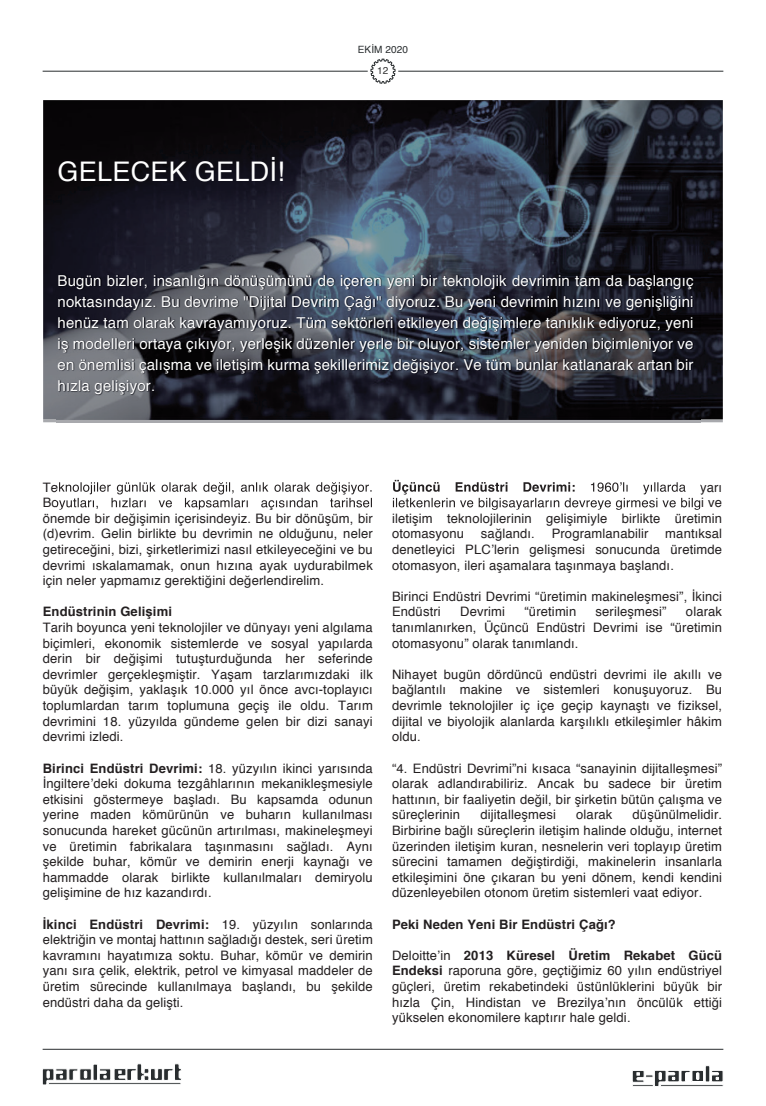
<style>
.page{position:relative;width:766px;height:1106px;background:#fff}
.page>*{position:absolute;margin:0;border:0;box-sizing:border-box;transform-origin:0 0}
.t1{font:27px "Helvetica";letter-spacing:.01em;color:#fff}
.t2{font:15px/21px "Helvetica";letter-spacing:.01em;color:#fff;text-align:justify}
.t3{font:13px/15.6px "Helvetica";letter-spacing:.01em;color:#231f20;text-align:justify}
.t4{font:700 13px "Helvetica";letter-spacing:.01em;color:#231f20}
.t5{font:10px "Helvetica";letter-spacing:.01em;color:#292d2f}
.t6{font:10px "Helvetica";color:#323333}
.s1{font-weight:700}
</style>
<div class="page">
<hr style="left:700px;top:419px;width:22px;height:3px;background:#a8a9ad">
<hr style="left:43px;top:419px;width:14px;height:3px;background:#a8a9ad">
<img style="left:43px;top:100px;width:679px;height:319px">
<hr style="left:43px;top:71px;width:324px;height:1px;background:#292d2f">
<hr style="left:398px;top:71px;width:325px;height:1px;background:#292d2f">
<svg style="left:370px;top:58px;width:26px;height:26px"></svg>
<hr style="left:43px;top:1048px;width:680px;height:1px;background:#292d2f">
<svg style="left:632px;top:1065px;width:91px;height:22px"></svg>
<div style="left:660px;top:1084px;width:63px;height:2px;border:1px solid #fff"></div>
<div style="left:631px;top:1084px;width:22px;height:2px;border:1px solid #fff"></div>
<svg style="left:42px;top:1063px;width:139px;height:22px"></svg>
<div style="left:48px;top:1082px;width:133px;height:2px;border:1px solid #fff"></div>
<img style="left:57px;top:422px;width:536px;height:85px">
<img style="left:593px;top:422px;width:107px;height:76px">
<img style="left:57px;top:272px;width:643px;height:150px">
<img style="left:57px;top:482px;width:316px;height:12px">
<img style="left:57px;top:498px;width:316px;height:10px">
<img style="left:393px;top:480px;width:182px;height:14px">
<img style="left:590px;top:482px;width:110px;height:12px">
<img style="left:393px;top:498px;width:307px;height:10px">
<p class="t5" style="left:357px;top:42px;width:52px">EKİM 2020</p>
<h1 class="t1" style="left:57px;top:151px;width:229px">GELECEK GELDİ!</h1>
<p class="t6" style="left:377px;top:63px;width:13px">12</p>
<p class="t2" style="left:58px;top:270px;width:637px">Bugün bizler, insanlığın dönüşümünü de içeren yeni bir teknolojik devrimin tam da başlangıç noktasındayız. Bu devrime "Dijital Devrim Çağı" diyoruz. Bu yeni devrimin hızını ve genişliğini henüz tam olarak kavrayamıyoruz. Tüm sektörleri etkileyen değişimlere tanıklık ediyoruz, yeni iş modelleri ortaya çıkıyor, yerleşik düzenler yerle bir oluyor, sistemler yeniden biçimleniyor ve en önemlisi çalışma ve iletişim kurma şekillerimiz değişiyor. Ve tüm bunlar katlanarak artan bir hızla gelişiyor.</p>
<p class="t3" style="left:43px;top:511px;width:331px">önemde bir değişimin içerisindeyiz. Bu bir dönüşüm, bir (d)evrim. Gelin birlikte bu devrimin ne olduğunu, neler getireceğini, bizi, şirketlerimizi nasıl etkileyeceğini ve bu devrimi ıskalamamak, onun hızına ayak uydurabilmek için neler yapmamız gerektiğini değerlendirelim.</p>
<p class="t4" style="left:43px;top:601px;width:131px">Endüstrinin Gelişimi</p>
<p class="t3" style="left:43px;top:620px;width:331px">Tarih boyunca yeni teknolojiler ve dünyayı yeni algılama biçimleri, ekonomik sistemlerde ve sosyal yapılarda derin bir değişimi tutuşturduğunda her seferinde devrimler gerçekleşmiştir. Yaşam tarzlarımızdaki ilk büyük değişim, yaklaşık 10.000 yıl önce avcı-toplayıcı toplumlardan tarım toplumuna geçiş ile oldu. Tarım devrimini 18. yüzyılda gündeme gelen bir dizi sanayi devrimi izledi.</p>
<p class="t3" style="left:43px;top:760px;width:331px"><span class="s1">Birinci Endüstri Devrimi:</span> 18. yüzyılın ikinci yarısında İngiltere’deki dokuma tezgâhlarının mekanikleşmesiyle etkisini göstermeye başladı. Bu kapsamda odunun yerine maden kömürünün ve buharın kullanılması sonucunda hareket gücünün artırılması, makineleşmeyi ve üretimin fabrikalara taşınmasını sağladı. Aynı şekilde buhar, kömür ve demirin enerji kaynağı ve hammadde olarak birlikte kullanılmaları demiryolu gelişimine de hız kazandırdı.</p>
<p class="t3" style="left:43px;top:916px;width:331px"><span class="s1">İkinci Endüstri Devrimi:</span> 19. yüzyılın sonlarında elektriğin ve montaj hattının sağladığı destek, seri üretim kavramını hayatımıza soktu. Buhar, kömür ve demirin yanı sıra çelik, elektrik, petrol ve kimyasal maddeler de üretim sürecinde kullanılmaya başlandı, bu şekilde endüstri daha da gelişti.</p>
<p class="t3" style="left:392px;top:511px;width:331px">iletişim teknolojilerinin gelişimiyle birlikte üretimin otomasyonu</p>
<p class="t3" style="left:481px;top:526px;width:55px">sağlandı.</p>
<p class="t3" style="left:551px;top:526px;width:98px">Programlanabilir</p>
<p class="t3" style="left:392px;top:526px;width:331px;text-indent:273px">mantıksal denetleyici PLC’lerin gelişmesi sonucunda üretimde otomasyon, ileri aşamalara taşınmaya başlandı.</p>
<p class="t3" style="left:392px;top:589px;width:331px">Birinci Endüstri Devrimi “üretimin makineleşmesi”, İkinci<br>Endüstri</p>
<p class="t3" style="left:460px;top:604px;width:46px">Devrimi</p>
<p class="t3" style="left:524px;top:604px;width:53px">“üretimin</p>
<p class="t3" style="left:595px;top:604px;width:72px">serileşmesi”</p>
<p class="t3" style="left:392px;top:604px;width:331px;text-indent:294px">olarak tanımlanırken, Üçüncü Endüstri Devrimi ise “üretimin otomasyonu” olarak tanımlandı.</p>
<p class="t3" style="left:392px;top:667px;width:331px">Nihayet bugün dördüncü endüstri devrimi ile akıllı ve bağlantılı makine ve sistemleri konuşuyoruz. Bu devrimle teknolojiler iç içe geçip kaynaştı ve fiziksel, dijital ve biyolojik alanlarda karşılıklı etkileşimler hâkim oldu.</p>
<p class="t3" style="left:392px;top:760px;width:331px">“4. Endüstri Devrimi”ni kısaca “sanayinin dijitalleşmesi” olarak adlandırabiliriz. Ancak bu sadece bir üretim hattının, bir faaliyetin değil, bir şirketin bütün çalışma ve süreçlerinin</p>
<p class="t3" style="left:392px;top:807px;width:331px;text-indent:240px">düşünülmelidir.<br>Birbirine bağlı süreçlerin iletişim halinde olduğu, internet üzerinden iletişim kuran, nesnelerin veri toplayıp üretim sürecini tamamen değiştirdiği, makinelerin insanlarla etkileşimini öne çıkaran bu yeni dönem, kendi kendini düzenleyebilen otonom üretim sistemleri vaat ediyor.</p>
<p class="t4" style="left:392px;top:913px;width:225px">Peki Neden Yeni Bir Endüstri Çağı?</p>
<p class="t3" style="left:392px;top:947px;width:331px">Deloitte’in <span class="s1">2013 Küresel Üretim Rekabet Gücü Endeksi</span> raporuna göre, geçtiğimiz 60 yılın endüstriyel güçleri, üretim rekabetindeki üstünlüklerini büyük bir hızla Çin, Hindistan ve Brezilya’nın öncülük ettiği yükselen ekonomilere kaptırır hale geldi.</p>
<p class="t3" style="left:480px;top:807px;width:77px">dijitalleşmesi</p>
<p class="t3" style="left:576px;top:807px;width:38px">olarak</p>
</div>
